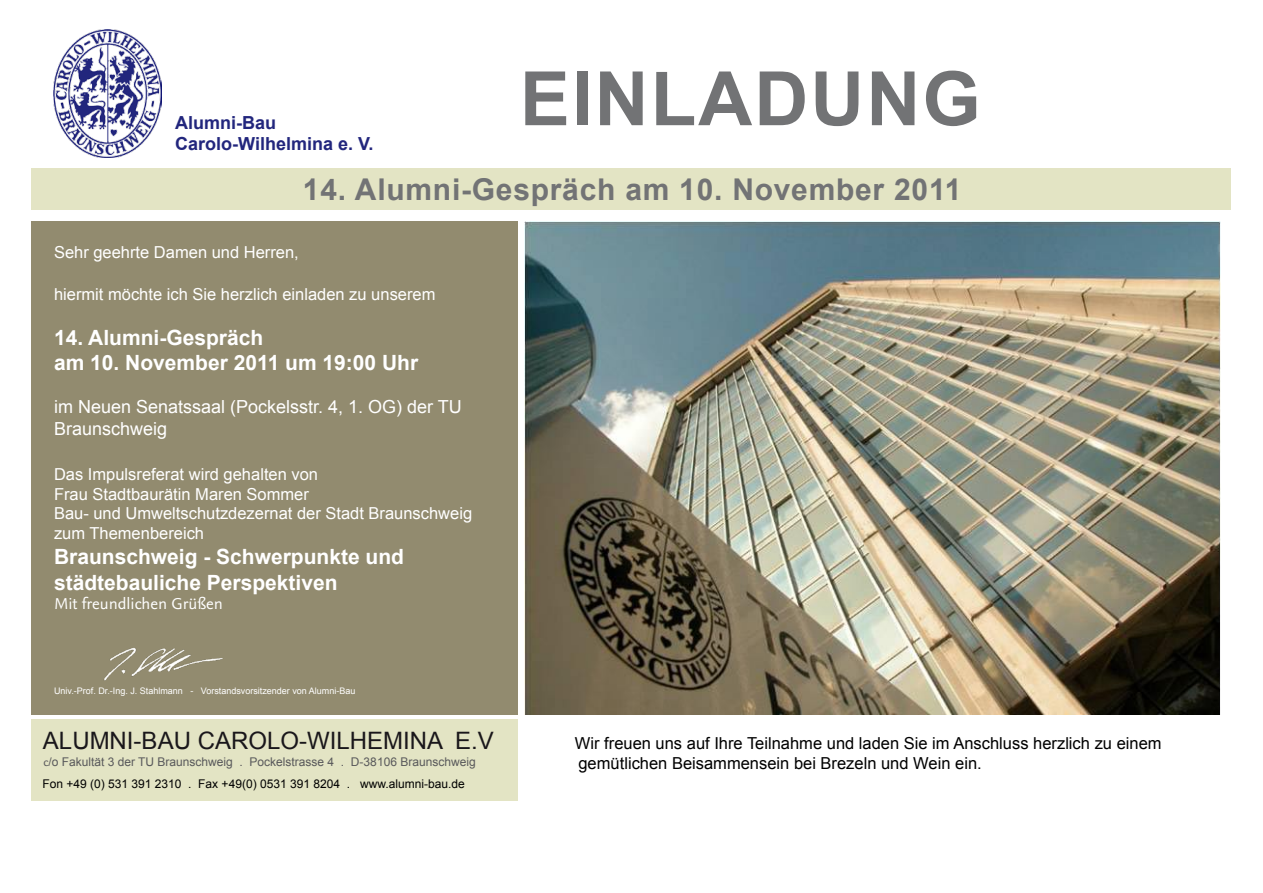
<style>
.page{position:relative;width:1263px;height:893px;background:#fff}
.page>*{position:absolute;margin:0;border:0;box-sizing:border-box;transform-origin:0 0}
.t1{font:700 75px "Arial";letter-spacing:.025em;color:#727375}
.t2{font:700 30px "Arial";letter-spacing:.025em;color:#727375}
.t3{font:24px "Arial";color:#1a171b}
.t4{font:700 21px/25.2px "Arial";color:#fff}
.t5{font:18px/21.6px "Arial";color:#fff}
.t6{font:700 18px/21.6px "Arial";color:#22267d}
.t7{font:16.5px/19.8px "Arial";color:#fff}
.t8{font:16.5px/19.8px "Arial";color:#000}
.t9{font:16.5px "Nexus Sans Pro";color:#fff}
.t10{font:12px/21.9px "Arial";color:#59595b}
.t11{font:9px "Arial";color:#fff}
.s1{font-family:"Nexus Sans Pro"}
.s2{color:#000}
</style>
<div class="page">
<div style="left:31px;top:168px;width:1199px;height:41px;background:#e3e4c4"></div>
<div style="left:31px;top:719px;width:486px;height:82px;background:#e3e4c4"></div>
<div style="left:31px;top:221px;width:486px;height:493px;background:#928b6f"></div>
<img style="left:104px;top:648px;width:119px;height:33px">
<img style="left:53px;top:30px;width:108px;height:127px">
<img style="left:524px;top:221px;width:696px;height:493px">
<p class="t6" style="left:175px;top:112px;width:200px">Alumni-Bau<br>Carolo-Wilhelmina e. V.</p>
<h1 class="t1" style="left:520px;top:49px;width:462px">EINLADUNG</h1>
<h2 class="t2" style="left:303px;top:169px;width:660px">14. Alumni-Gespräch am 10. November 2011</h2>
<p class="t7" style="left:54px;top:243px;width:246px">Sehr geehrte Damen und Herren,</p>
<p class="t7" style="left:54px;top:284px;width:383px">hiermit möchte ich Sie herzlich einladen zu unserem</p>
<p class="t4" style="left:54px;top:325px;width:366px">14. Alumni-Gespräch<br>am 10. November 2011 um 19:00 Uhr</p>
<p class="t5" style="left:54px;top:396px;width:409px">im Neuen Senatssaal (Pockelsstr. 4, 1. OG) der TU<br>Braunschweig</p>
<p class="t7" style="left:54px;top:464px;width:420px">Das Impulsreferat wird gehalten von<br>Frau Stadtbaurätin Maren Sommer<br>Bau- und Umweltschutzdezernat der Stadt Braunschweig zum Themenbereich</p>
<p class="t4" style="left:54px;top:545px;width:352px">Braunschweig - Schwerpunkte und städtebauliche Perspektiven</p>
<p class="t9" style="left:54px;top:591px;width:170px">Mit freundlichen Grüßen</p>
<p class="t11" style="left:54px;top:685px;width:303px">Univ.-Prof. Dr.-Ing. J. Stahlmann - Vorstandsvorsitzender von Alumni-Bau</p>
<h3 class="t3" style="left:43px;top:725px;width:452px">ALUMNI-BAU CAROLO-WILHEMINA E.V</h3>
<p class="t10" style="left:43px;top:751px;width:435px"><span class="s1">c</span>/o Fakultät 3 der TU Braunschweig . Pockelstrasse 4 . D-38106 Braunschweig<br><span class="s2">Fon +49 (0) 531 391 2310 . Fax +49(0) 0531 391 8204 . www.alumni-bau.de</span></p>
<p class="t8" style="left:575px;top:734px;width:588px">Wir freuen uns auf Ihre Teilnahme und laden Sie im Anschluss herzlich zu einem gemütlichen Beisammensein bei Brezeln und Wein ein.</p>
</div>
